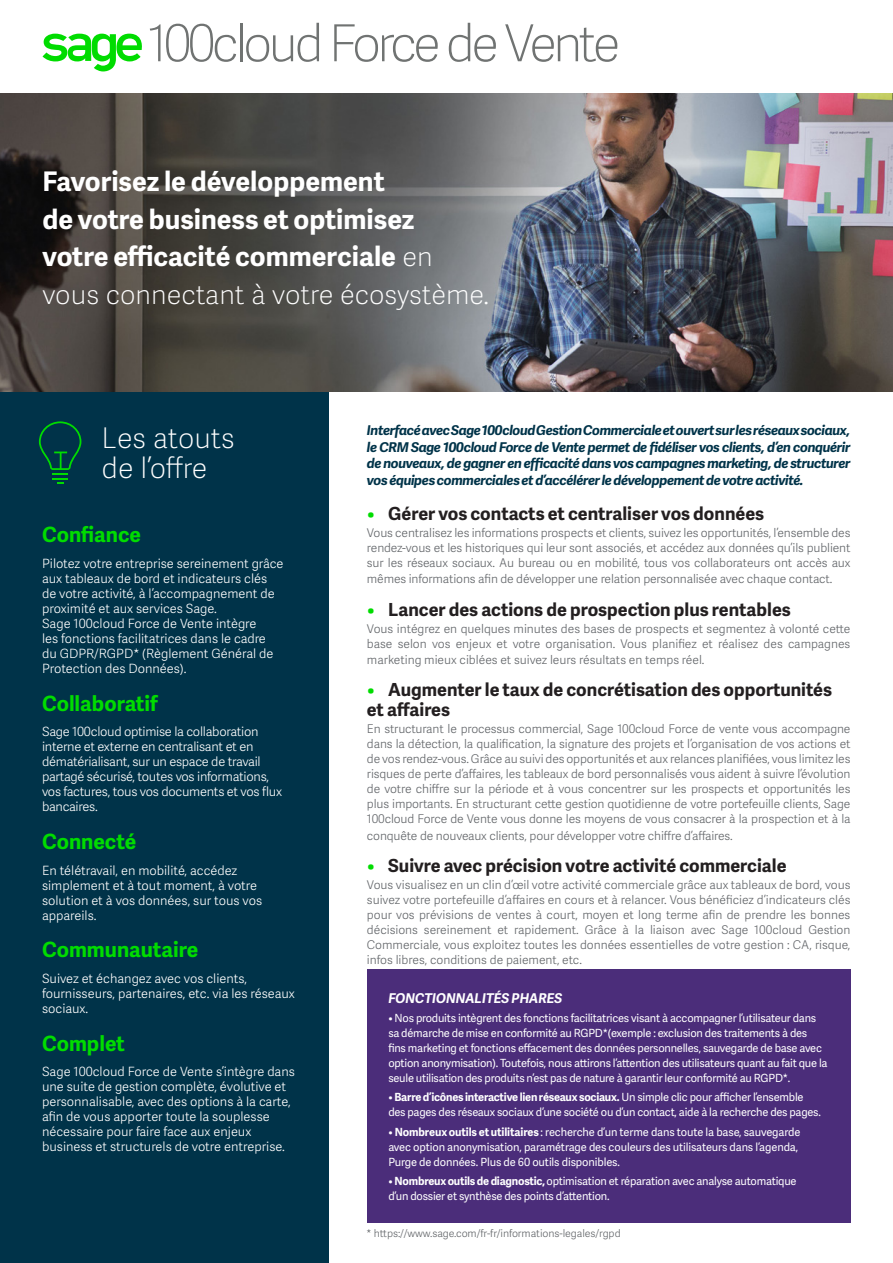
<style>
.page{position:relative;width:893px;height:1263px;background:#fff}
.page>*{position:absolute;margin:0;border:0;box-sizing:border-box;transform-origin:0 0}
.Ligne_titre__gauche{font:51px "Adelle Sans SAGE Th";letter-spacing:-.075em;color:#707372}
.Ligne_titre__gauche-2{font:28.5px "Adelle Sans SAGE Th";letter-spacing:-.005em;color:#fff}
.Grand_titre{font:27px/37.5px "Adelle Sans SAGE Th";color:#fff}
.Grand_titre-2{font:700 27px "Adelle Sans SAGE";color:#fff}
.Petit_Titre_ital_non{font:700 21px "Adelle Sans SAGE";color:#00dc00}
.t1{font:700 18px/19.5px "Adelle Sans SAGE";color:#231f20}
.Chapo_Mid_Cyan{font:italic 700 13.5px/16.5px "Adelle Sans SAGE";letter-spacing:-.03em;color:#003349;text-align:justify}
.Titre_encadré{font:italic 700 13.5px "Adelle Sans SAGE";color:#fff}
.Body_sidebar{font:12.75px/15px "Adelle Sans SAGE Lt";color:#fff}
.Body_sidebar-2{font:12.75px/15px "Adelle Sans SAGE Lt";letter-spacing:-.02em;color:#fff}
.Body_8pt{font:12px/15px "Adelle Sans SAGE Lt";letter-spacing:-.01em;color:#63666a;text-align:justify}
.Titre_encadré-2{font:11.25px/15px "Adelle Sans SAGE";letter-spacing:-.02em;color:#fff}
.Intertitre_bleu_rect{font:10.5px "Adelle Sans SAGE Lt";letter-spacing:-.005em;color:#63666a}
.s1{font-family:"Adelle Sans SAGE";font-weight:700}
.s2{color:#00dc00}
.s3{font-weight:700}
</style>
<div class="page">
<div style="left:0;top:392px;width:329px;height:871px;background:#003349"></div>
<img style="left:0;top:94px;width:893px;height:297px">
<svg style="left:43px;top:34px;width:99px;height:38px"></svg>
<svg style="left:39px;top:421px;width:42px;height:63px"></svg>
<div style="left:367px;top:969px;width:483px;height:254px;background:#4b2d7a"></div>
<p class="Ligne_titre__gauche" style="left:147px;top:7px;width:474px">100cloud Force de Vente</p>
<p class="Grand_titre-2" style="left:43px;top:162px;width:344px">Favorisez le développement</p>
<p class="Grand_titre-2" style="left:43px;top:199px;width:373px">de votre business et optimisez</p>
<p class="Grand_titre" style="left:43px;top:237px;width:448px"><span class="s1">votre efficacité commerciale</span> en vous connectant à votre écosystème.</p>
<p class="Ligne_titre__gauche-2" style="left:102px;top:418px;width:135px">Les atouts</p>
<p class="Ligne_titre__gauche-2" style="left:102px;top:448px;width:107px">de l’offre</p>
<p class="Petit_Titre_ital_non" style="left:42px;top:519px;width:101px">Confiance</p>
<p class="Body_sidebar" style="left:42px;top:555px;width:243px">Pilotez votre entreprise sereinement grâce aux tableaux de bord et indicateurs clés de votre activité, à l’accompagnement de proximité et aux services Sage.<br>Sage 100cloud Force de Vente intègre<br>les fonctions facilitatrices dans le cadre du GDPR/RGPD* (Règlement Général de Protection des Données).</p>
<p class="Petit_Titre_ital_non" style="left:42px;top:688px;width:117px">Collaboratif</p>
<p class="Body_sidebar-2" style="left:42px;top:724px;width:242px">Sage 100cloud optimise la collaboration interne et externe en centralisant et en dématérialisant, sur un espace de travail partagé sécurisé, toutes vos informations, vos factures, tous vos documents et vos flux bancaires.</p>
<p class="Petit_Titre_ital_non" style="left:42px;top:826px;width:96px">Connecté</p>
<p class="Body_sidebar" style="left:42px;top:862px;width:222px">En télétravail, en mobilité, accédez simplement et à tout moment, à votre solution et à vos données, sur tous vos appareils.</p>
<p class="Petit_Titre_ital_non" style="left:42px;top:934px;width:158px">Communautaire</p>
<p class="Body_sidebar" style="left:42px;top:970px;width:254px">Suivez et échangez avec vos clients, fournisseurs, partenaires, etc. via les réseaux sociaux.</p>
<p class="Petit_Titre_ital_non" style="left:42px;top:1028px;width:84px">Complet</p>
<p class="Body_sidebar" style="left:42px;top:1064px;width:254px">Sage 100cloud Force de Vente s’intègre dans une suite de gestion complète, évolutive et personnalisable, avec des options à la carte, afin de vous apporter toute la souplesse nécessaire pour faire face aux enjeux business et structurels de votre entreprise.</p>
<p class="Chapo_Mid_Cyan" style="left:367px;top:422px;width:485px">Interfacé avec Sage 100cloud Gestion Commerciale et ouvert sur les réseaux sociaux, le CRM Sage 100cloud Force de Vente permet de fidéliser vos clients, d’en conquérir de nouveaux, de gagner en efficacité dans vos campagnes marketing, de structurer vos équipes commerciales et d’accélérer le développement de votre activité.</p>
<p class="t1" style="left:367px;top:503px;width:399px"><span class="s2">•</span> Gérer vos contacts et centraliser vos données</p>
<p class="Body_8pt" style="left:367px;top:525px;width:485px">Vous centralisez les informations prospects et clients, suivez les opportunités, l’ensemble des rendez-vous et les historiques qui leur sont associés, et accédez aux données qu’ils publient sur les réseaux sociaux. Au bureau ou en mobilité, tous vos collaborateurs ont accès aux</p>
<p class="Body_8pt" style="left:367px;top:571px;width:467px">mêmes informations afin de développer une relation personnalisée avec chaque contact.</p>
<p class="t1" style="left:367px;top:599px;width:425px"><span class="s2">•</span> Lancer des actions de prospection plus rentables</p>
<p class="Body_8pt" style="left:367px;top:620px;width:485px">Vous intégrez en quelques minutes des bases de prospects et segmentez à volonté cette base selon vos enjeux et votre organisation. Vous planifiez et réalisez des campagnes</p>
<p class="Body_8pt" style="left:367px;top:652px;width:339px">marketing mieux ciblées et suivez leurs résultats en temps réel.</p>
<p class="t1" style="left:367px;top:679px;width:467px"><span class="s2">•</span> Augmenter le taux de concrétisation des opportunités et affaires</p>
<p class="Body_8pt" style="left:367px;top:721px;width:485px">En structurant le processus commercial, Sage 100cloud Force de vente vous accompagne dans la détection, la qualification, la signature des projets et l’organisation de vos actions et de vos rendez-vous. Grâce au suivi des opportunités et aux relances planifiées, vous limitez les risques de perte d’affaires, les tableaux de bord personnalisés vous aident à suivre l’évolution de votre chiffre sur la période et à vous concentrer sur les prospects et opportunités les plus importants. En structurant cette gestion quotidienne de votre portefeuille clients, Sage 100cloud Force de Vente vous donne les moyens de vous consacrer à la prospection et à la</p>
<p class="Body_8pt" style="left:367px;top:827px;width:367px">conquête de nouveaux clients, pour développer votre chiffre d’affaires.</p>
<p class="t1" style="left:367px;top:855px;width:421px"><span class="s2">•</span> Suivre avec précision votre activité commerciale</p>
<p class="Body_8pt" style="left:367px;top:877px;width:485px">Vous visualisez en un clin d’œil votre activité commerciale grâce aux tableaux de bord, vous suivez votre portefeuille d’affaires en cours et à relancer. Vous bénéficiez d’indicateurs clés pour vos prévisions de ventes à court, moyen et long terme afin de prendre les bonnes décisions sereinement et rapidement. Grâce à la liaison avec Sage 100cloud Gestion Commerciale, vous exploitez toutes les données essentielles de votre gestion : CA, risque, infos libres, conditions de paiement, etc.</p>
<p class="Titre_encadré" style="left:388px;top:988px;width:175px">FONCTIONNALITÉS PHARES</p>
<p class="Titre_encadré-2" style="left:388px;top:1010px;width:441px">• Nos produits intègrent des fonctions facilitatrices visant à accompagner l’utilisateur dans sa démarche de mise en conformité au RGPD*(exemple : exclusion des traitements à des fins marketing et fonctions effacement des données personnelles, sauvegarde de base avec option anonymisation). Toutefois, nous attirons l’attention des utilisateurs quant au fait que la seule utilisation des produits n’est pas de nature à garantir leur conformité au RGPD*.</p>
<p class="Titre_encadré-2" style="left:388px;top:1089px;width:434px">• <span class="s3">Barre d’icônes interactive lien réseaux sociaux.</span> Un simple clic pour afficher l’ensemble des pages des réseaux sociaux d’une société ou d’un contact, aide à la recherche des pages.</p>
<p class="Titre_encadré-2" style="left:388px;top:1124px;width:413px">• <span class="s3">Nombreux outils et utilitaires</span> : recherche d’un terme dans toute la base, sauvegarde avec option anonymisation, paramétrage des couleurs des utilisateurs dans l’agenda,<br>Purge de données. Plus de 60 outils disponibles.</p>
<p class="Titre_encadré-2" style="left:388px;top:1173px;width:410px">• <span class="s3">Nombreux outils de diagnostic,</span> optimisation et réparation avec analyse automatique d’un dossier et synthèse des points d’attention.</p>
<p class="Intertitre_bleu_rect" style="left:367px;top:1226px;width:255px">* https://www.sage.com/fr-fr/informations-legales/rgpd</p>
</div>
